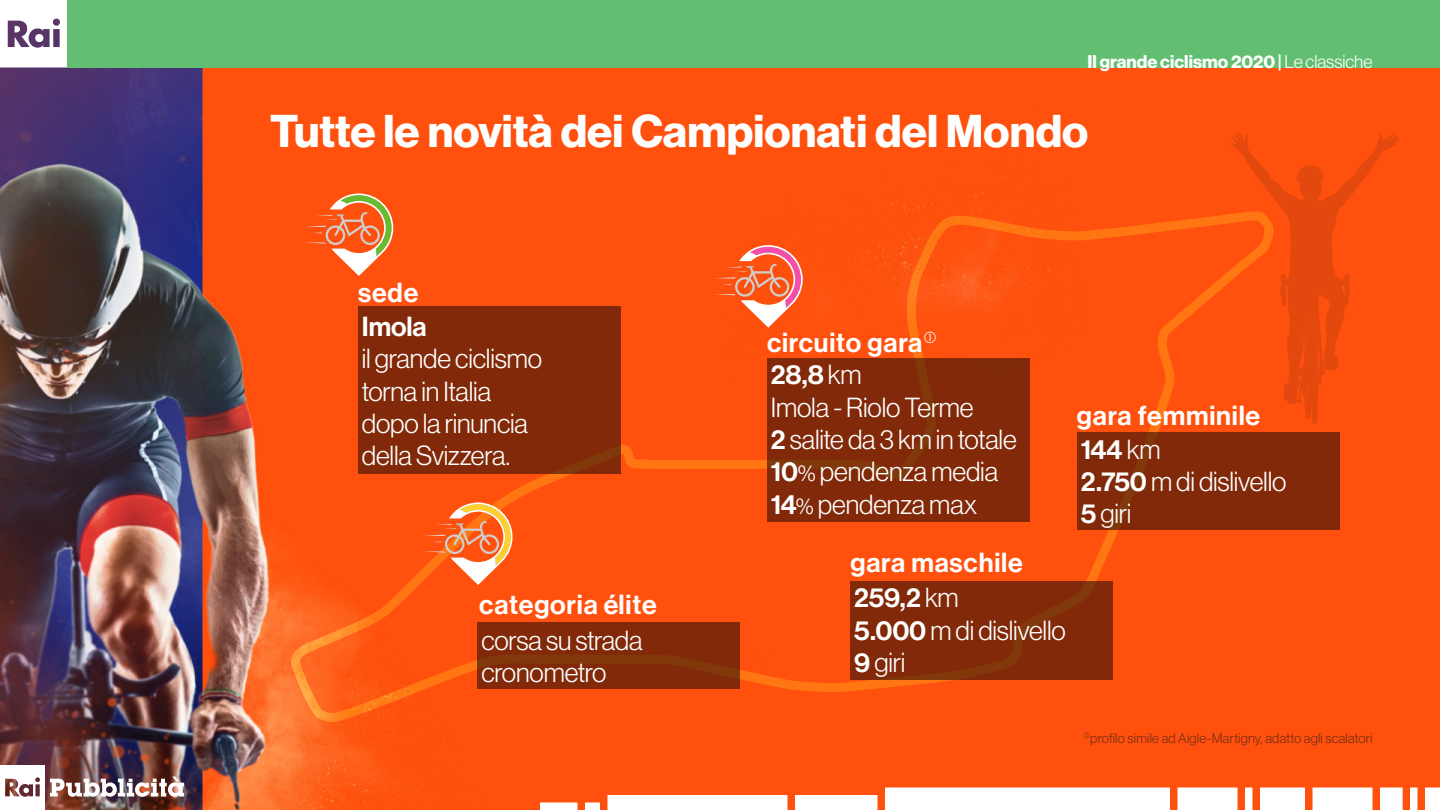
<style>
.page{position:relative;width:1440px;height:810px;background:#fff}
.page>*{position:absolute;margin:0;border:0;box-sizing:border-box;transform-origin:0 0}
.t1{font:45px "N Haas Grotesk DS Pro 75 Bd";color:#fff}
.t2{font:27px/32.4px "N Haas Grotesk DS Pro 45 Lt";letter-spacing:-.005em;color:#fff}
.t3{font:27px "N Haas Grotesk DS Pro 65 Md";letter-spacing:.03em;color:#fff}
.t4{font:18px "N Haas Grotesk DS Pro 75 Bd";color:#fff}
.t5{font:13.5px "N Haas Grotesk DS Pro 45 Lt";letter-spacing:.015em;color:#742e15}
.s1{font-family:"N Haas Grotesk DS Pro 45 Lt"}
.s2{font-family:"N Haas Grotesk DS Pro 65 Md"}
.s3{font-size:22.5px}
</style>
<div class="page">
<img style="left:0;top:68px;width:1440px;height:742px">
<img style="left:0;top:765px;width:184px;height:45px">
<svg style="left:0;top:0;width:68px;height:68px"></svg>
<div style="left:68px;top:0;width:1372px;height:68px;background:#62be70"></div>
<svg style="left:1425px;top:788px;width:15px;height:22px"></svg>
<svg style="left:1410px;top:788px;width:8px;height:22px"></svg>
<svg style="left:1380px;top:788px;width:23px;height:22px"></svg>
<svg style="left:1312px;top:788px;width:60px;height:22px"></svg>
<svg style="left:1260px;top:788px;width:45px;height:22px"></svg>
<svg style="left:1245px;top:788px;width:8px;height:22px"></svg>
<svg style="left:795px;top:795px;width:83px;height:15px"></svg>
<svg style="left:1177px;top:788px;width:60px;height:22px"></svg>
<svg style="left:885px;top:788px;width:285px;height:22px"></svg>
<svg style="left:585px;top:802px;width:15px;height:8px"></svg>
<svg style="left:540px;top:802px;width:38px;height:8px"></svg>
<svg style="left:608px;top:795px;width:180px;height:15px"></svg>
<svg style="left:290px;top:211px;width:984px;height:512px;background:#fe520e"></svg>
<div style="left:767px;top:358px;width:263px;height:163px;background:#812908"></div>
<div style="left:477px;top:622px;width:263px;height:66px;background:linear-gradient(to right,#812b08,#812b08)"></div>
<div style="left:358px;top:306px;width:263px;height:168px;background:#812908"></div>
<svg style="left:305px;top:194px;width:88px;height:82px;background:#f1773b"></svg>
<div style="left:326px;top:225px;width:19px;height:20px;border:2px solid #cecece;border-radius:50%"></div>
<div style="left:360px;top:225px;width:20px;height:20px;border:2px solid #cecece;border-radius:50%"></div>
<svg style="left:1230px;top:132px;width:169px;height:292px;background:#f84e0d"></svg>
<svg style="left:714px;top:245px;width:89px;height:83px;background:#fb6e43"></svg>
<div style="left:735px;top:277px;width:20px;height:20px;border:2px solid #cecece;border-radius:50%"></div>
<div style="left:770px;top:277px;width:19px;height:20px;border:2px solid #cecece;border-radius:50%"></div>
<svg style="left:424px;top:503px;width:89px;height:82px;background:#fc7c3c"></svg>
<div style="left:445px;top:534px;width:20px;height:20px;border:2px solid #cecece;border-radius:50%"></div>
<div style="left:480px;top:534px;width:19px;height:20px;border:2px solid #cecece;border-radius:50%"></div>
<div style="left:1077px;top:433px;width:262px;height:97px;background:#812908"></div>
<div style="left:850px;top:581px;width:263px;height:99px;background:linear-gradient(to right,#812908,#812b08)"></div>
<svg style="left:924px;top:331px;width:12px;height:12px"></svg>
<svg style="left:1084px;top:732px;width:5px;height:6px"></svg>
<p class="t4" style="left:1088px;top:51px;width:286px">Il grande ciclismo 2020 | <span class="s1">Le classiche</span></p>
<h1 class="t1" style="left:270px;top:105px;width:820px">Tutte le novità dei Campionati del Mondo</h1>
<p class="t3" style="left:358px;top:277px;width:62px">sede</p>
<p class="t3" style="left:362px;top:311px;width:66px">Imola</p>
<p class="t2" style="left:362px;top:343px;width:182px">il grande ciclismo torna in Italia dopo la rinuncia della Svizzera.</p>
<p class="t3" style="left:479px;top:589px;width:179px">categoria élite</p>
<p class="t2" style="left:481px;top:624px;width:163px">corsa su strada cronometro</p>
<p class="t3" style="left:767px;top:327px;width:157px">circuito gara</p>
<p class="t3" style="left:771px;top:359px;width:92px">28,8 <span class="s1">km</span></p>
<p class="t2" style="left:771px;top:391px;width:247px">Imola - Riolo Terme<br><span class="s2">2</span> salite da 3 km in totale<br><span class="s2">10</span><span class="s3">%</span> pendenza media<br><span class="s2">14</span><span class="s3">%</span> pendenza max</p>
<p class="t3" style="left:850px;top:547px;width:174px">gara maschile</p>
<p class="t3" style="left:854px;top:582px;width:106px">259,2 <span class="s1">km</span></p>
<p class="t2" style="left:854px;top:614px;width:213px"><span class="s2">5.000</span> m di dislivello<br><span class="s2">9</span> giri</p>
<p class="t3" style="left:1077px;top:400px;width:185px">gara femminile</p>
<p class="t3" style="left:1081px;top:434px;width:81px">144 <span class="s1">km</span></p>
<p class="t2" style="left:1081px;top:465px;width:207px"><span class="s2">2.750</span> m di dislivello<br><span class="s2">5</span> giri</p>
<p class="t5" style="left:1090px;top:730px;width:284px">profilo simile ad Aigle-Martigny, adatto agli scalatori</p>
</div>
